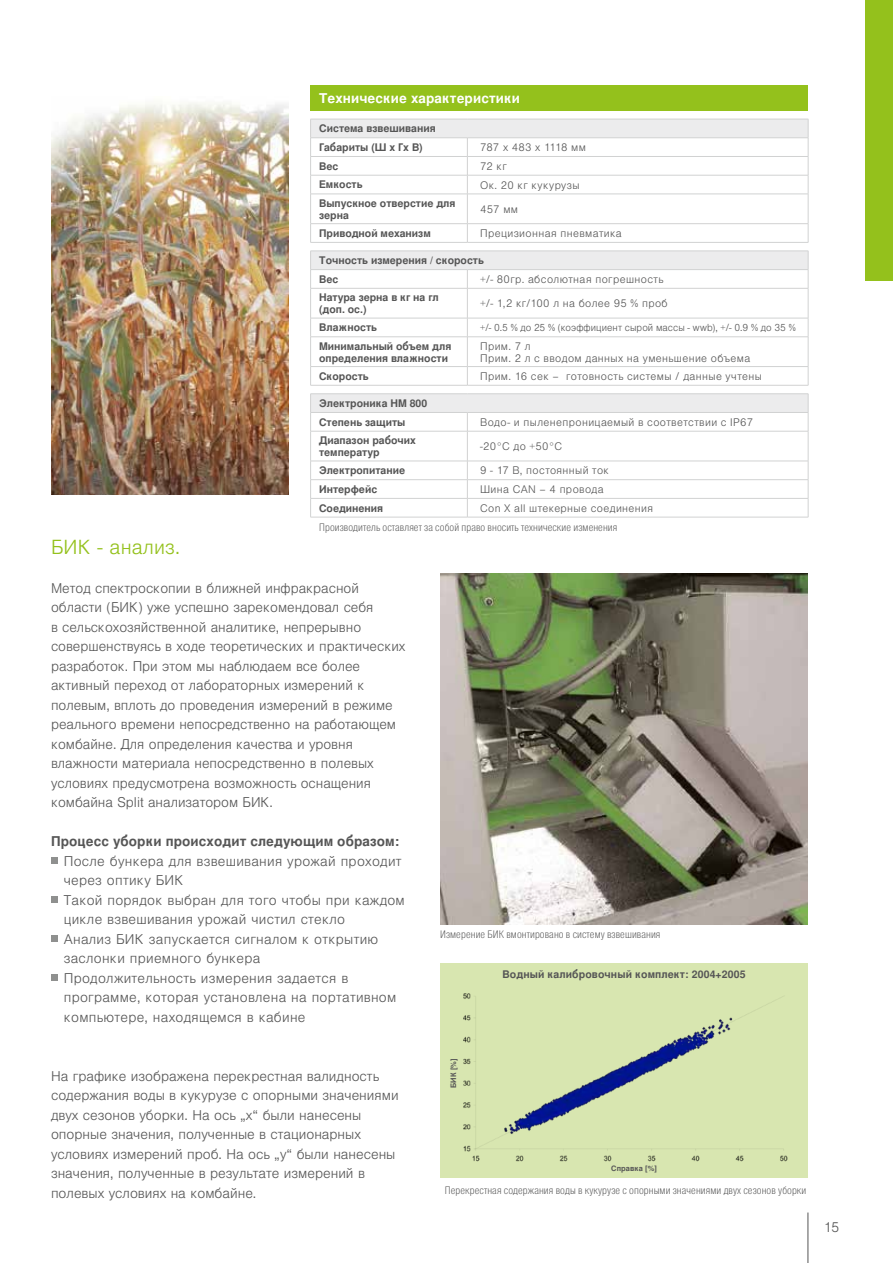
<style>
.page{position:relative;width:893px;height:1263px;background:#fff}
.page>*{position:absolute;margin:0;border:0;box-sizing:border-box;transform-origin:0 0}
.t1{font:300 19.5px "Nimbus San LOT";letter-spacing:.01em;color:#94c11c}
.t2{font:300 13.5px/19.5px "Nimbus San LOT";color:#565656}
.t3{font:300 13.5px/19.5px "Nimbus San LOT";letter-spacing:.02em;color:#565656}
.t4{font:700 13.5px "Nimbus San LOT";letter-spacing:.01em;color:#565656}
.t5{font:700 13.5px "Nimbus San LOT";letter-spacing:.01em;color:#fff}
.t6{font:700 10.5px/12px "Nimbus San LOT";color:#565656}
.t7{font:300 10.5px/12px "Nimbus San LOT";letter-spacing:.035em;color:#565656}
.t8{font:10.5px "Nimbus San LOT Lig Con";letter-spacing:.01em;color:#565656}
.t9{font:300 10.5px "Nimbus San LOT";letter-spacing:-.005em;color:#565656}
.t10{font:300 9.75px "Nimbus San LOT";letter-spacing:.01em;color:#565656}
.t11{font:700 7.5px "Nimbus San LOT";letter-spacing:.01em;color:#565656}
</style>
<div class="page">
<hr style="left:808px;top:1212px;width:1px;height:51px;background:#565656">
<img style="left:440px;top:573px;width:368px;height:351px">
<div style="left:51px;top:857px;width:6px;height:7px;background:#8f908f"></div>
<div style="left:51px;top:896px;width:6px;height:7px;background:#8f908f"></div>
<div style="left:51px;top:935px;width:6px;height:7px;background:#8f908f"></div>
<div style="left:51px;top:974px;width:6px;height:7px;background:#8f908f"></div>
<div style="left:866px;top:0;width:27px;height:280px;background:#94c11c"></div>
<div style="left:440px;top:963px;width:368px;height:215px;background:#d8e6b0"></div>
<img style="left:463px;top:993px;width:325px;height:169px">
<div style="left:311px;top:85px;width:497px;height:26px;background:#94c11c"></div>
<svg style="left:311px;top:120px;width:497px;height:292px"></svg>
<hr style="left:310px;top:156px;width:157px;height:1px;background:#d1d2d2">
<hr style="left:467px;top:156px;width:341px;height:1px;background:#d1d2d2">
<hr style="left:310px;top:175px;width:157px;height:1px;background:#d1d2d2">
<hr style="left:467px;top:175px;width:341px;height:1px;background:#d1d2d2">
<hr style="left:310px;top:194px;width:157px;height:1px;background:#d1d2d2">
<hr style="left:467px;top:194px;width:341px;height:1px;background:#d1d2d2">
<hr style="left:310px;top:223px;width:157px;height:1px;background:#d1d2d2">
<hr style="left:467px;top:223px;width:341px;height:1px;background:#d1d2d2">
<svg style="left:467px;top:139px;width:1px;height:103px"></svg>
<hr style="left:310px;top:242px;width:157px;height:1px;background:#d1d2d2">
<hr style="left:467px;top:242px;width:341px;height:1px;background:#d1d2d2">
<svg style="left:467px;top:270px;width:1px;height:18px"></svg>
<hr style="left:310px;top:288px;width:157px;height:1px;background:#d1d2d2">
<hr style="left:310px;top:288px;width:1px;height:30px;background:#d1d2d2">
<hr style="left:467px;top:288px;width:341px;height:1px;background:#d1d2d2">
<hr style="left:467px;top:288px;width:1px;height:30px;background:#d1d2d2">
<hr style="left:808px;top:288px;width:1px;height:30px;background:#d1d2d2">
<hr style="left:310px;top:318px;width:157px;height:1px;background:#d1d2d2">
<hr style="left:467px;top:318px;width:341px;height:1px;background:#d1d2d2">
<hr style="left:310px;top:337px;width:157px;height:1px;background:#d1d2d2">
<hr style="left:467px;top:337px;width:341px;height:1px;background:#d1d2d2">
<hr style="left:310px;top:366px;width:157px;height:1px;background:#d1d2d2">
<svg style="left:310px;top:319px;width:1px;height:66px"></svg>
<hr style="left:467px;top:366px;width:341px;height:1px;background:#d1d2d2">
<svg style="left:467px;top:319px;width:1px;height:66px"></svg>
<svg style="left:808px;top:318px;width:1px;height:67px"></svg>
<hr style="left:310px;top:385px;width:157px;height:1px;background:#d1d2d2">
<hr style="left:467px;top:385px;width:341px;height:1px;background:#d1d2d2">
<svg style="left:467px;top:413px;width:1px;height:18px"></svg>
<hr style="left:310px;top:431px;width:157px;height:1px;background:#d1d2d2">
<hr style="left:310px;top:431px;width:1px;height:30px;background:#d1d2d2">
<hr style="left:467px;top:431px;width:341px;height:1px;background:#d1d2d2">
<hr style="left:467px;top:431px;width:1px;height:30px;background:#d1d2d2">
<hr style="left:808px;top:431px;width:1px;height:30px;background:#d1d2d2">
<hr style="left:310px;top:461px;width:157px;height:1px;background:#d1d2d2">
<hr style="left:467px;top:461px;width:341px;height:1px;background:#d1d2d2">
<hr style="left:310px;top:479px;width:157px;height:1px;background:#d1d2d2">
<hr style="left:467px;top:479px;width:341px;height:1px;background:#d1d2d2">
<hr style="left:310px;top:498px;width:157px;height:1px;background:#d1d2d2">
<svg style="left:310px;top:462px;width:1px;height:55px"></svg>
<hr style="left:467px;top:498px;width:341px;height:1px;background:#d1d2d2">
<svg style="left:467px;top:462px;width:1px;height:55px"></svg>
<svg style="left:808px;top:461px;width:1px;height:56px"></svg>
<hr style="left:310px;top:517px;width:157px;height:1px;background:#d1d2d2">
<hr style="left:467px;top:517px;width:341px;height:1px;background:#d1d2d2">
<hr style="left:310px;top:119px;width:157px;height:1px;background:#d1d2d2">
<hr style="left:467px;top:119px;width:341px;height:1px;background:#d1d2d2">
<hr style="left:310px;top:138px;width:157px;height:1px;background:#d1d2d2">
<hr style="left:467px;top:138px;width:341px;height:1px;background:#d1d2d2">
<hr style="left:310px;top:251px;width:157px;height:1px;background:#d1d2d2">
<hr style="left:467px;top:251px;width:341px;height:1px;background:#d1d2d2">
<hr style="left:310px;top:269px;width:157px;height:1px;background:#d1d2d2">
<hr style="left:467px;top:269px;width:341px;height:1px;background:#d1d2d2">
<hr style="left:310px;top:393px;width:157px;height:1px;background:#d1d2d2">
<hr style="left:467px;top:393px;width:341px;height:1px;background:#d1d2d2">
<hr style="left:310px;top:412px;width:157px;height:1px;background:#d1d2d2">
<hr style="left:467px;top:412px;width:341px;height:1px;background:#d1d2d2">
<svg style="left:310px;top:120px;width:1px;height:122px"></svg>
<svg style="left:808px;top:119px;width:1px;height:123px"></svg>
<svg style="left:310px;top:252px;width:1px;height:36px"></svg>
<svg style="left:808px;top:251px;width:1px;height:37px"></svg>
<svg style="left:310px;top:394px;width:1px;height:37px"></svg>
<svg style="left:808px;top:394px;width:1px;height:37px"></svg>
<img style="left:52px;top:103px;width:236px;height:392px">
<p class="t5" style="left:319px;top:90px;width:202px">Технические характеристики</p>
<p class="t6" style="left:319px;top:120px;width:118px;line-height:18.8px">Система взвешивания<br>Габариты (Ш x Гx В)</p>
<p class="t9" style="left:480px;top:141px;width:107px">787 x 483 x 1118 мм</p>
<p class="t6" style="left:319px;top:160px;width:21px">Вес</p>
<p class="t7" style="left:480px;top:160px;width:28px">72 кг</p>
<p class="t6" style="left:319px;top:179px;width:45px">Емкость</p>
<p class="t7" style="left:480px;top:179px;width:101px">о к. 20 кг кукурузы</p>
<p class="t6" style="left:319px;top:197px;width:138px">Выпускное отверстие для зерна</p>
<p class="t7" style="left:480px;top:203px;width:39px">457 мм</p>
<p class="t6" style="left:319px;top:228px;width:113px">Приводной механизм</p>
<p class="t7" style="left:480px;top:228px;width:143px">Прецизионная пневматика</p>
<p class="t6" style="left:319px;top:252px;width:166px;line-height:18.8px">Точность измерения / скорость<br>Вес</p>
<p class="t7" style="left:480px;top:274px;width:185px">+/- 80гр. абсолютная погрешность</p>
<p class="t6" style="left:319px;top:292px;width:121px">Натура зерна в кг на гл (доп. ос.)</p>
<p class="t7" style="left:480px;top:298px;width:189px">+/- 1,2 кг/100 л на более 95 % проб</p>
<p class="t6" style="left:319px;top:322px;width:60px">Влажность</p>
<p class="t10" style="left:480px;top:322px;width:317px">+/- 0.5 % до 25 % (коэффициент сырой массы - wwb), +/- 0.9 % до 35 %</p>
<p class="t6" style="left:319px;top:340px;width:134px">Минимальный объем для определения влажности</p>
<p class="t7" style="left:480px;top:340px;width:272px">Прим. 7 л<br>Прим. 2 л с вводом данных на уменьшение объема</p>
<p class="t6" style="left:319px;top:371px;width:51px">Скорость</p>
<p class="t7" style="left:480px;top:370px;width:283px">Прим. 16 сек – готовность системы / данные учтены</p>
<p class="t6" style="left:319px;top:394px;width:110px;line-height:18.8px">Электроника HM 800<br>Степень защиты</p>
<p class="t7" style="left:480px;top:416px;width:274px">Водо- и пыленепроницаемый в соответствии с IP67</p>
<p class="t6" style="left:319px;top:435px;width:98px">Диапазон рабочих температур</p>
<p class="t7" style="left:480px;top:441px;width:84px">-20°C до +50°C</p>
<p class="t6" style="left:319px;top:465px;width:88px">Электропитание</p>
<p class="t7" style="left:480px;top:465px;width:130px">9 - 17 В, постоянный ток</p>
<p class="t6" style="left:319px;top:484px;width:60px">Интерфейс</p>
<p class="t7" style="left:480px;top:484px;width:125px">Шина CAN – 4 провода</p>
<p class="t6" style="left:319px;top:502px;width:66px">Соединения</p>
<p class="t7" style="left:480px;top:502px;width:174px">Con X all штекерные соединения</p>
<p class="t8" style="left:319px;top:521px;width:300px">Производитель оставляет за собой право вносить технические изменения</p>
<h1 class="t1" style="left:51px;top:535px;width:131px">БИК - анализ.</h1>
<p class="t2" style="left:51px;top:578px;width:356px">Метод спектроскопии в ближней инфракрасной области (БИК) уже успешно зарекомендовал себя<br>в сельскохозяйственной аналитике, непрерывно совершенствуясь в ходе теоретических и практических разработок. При этом мы наблюдаем все более активный переход от лабораторных измерений к полевым, вплоть до проведения измерений в режиме реального времени непосредственно на работающем комбайне. Для определения качества и уровня влажности материала непосредственно в полевых условиях предусмотрена возможность оснащения комбайна Split анализатором БИК.</p>
<p class="t4" style="left:51px;top:833px;width:350px">Процесс уборки происходит следующим образом:</p>
<p class="t3" style="left:64px;top:851px;width:343px">п осле бункера для взвешивания урожай проходит через оптику БИК<br>такой порядок выбран для того чтобы при каждом цикле взвешивания урожай чистил стекло<br>анализ БИК запускается сигналом к открытию заслонки приемного бункера<br>п родолжительность измерения задается в программе, которая установлена на портативном компьютере, находящемся в кабине</p>
<p class="t2" style="left:51px;top:1066px;width:349px">На графике изображена перекрестная валидность содержания воды в кукурузе с опорными значениями двух сезонов уборки. На ось „x“ были нанесены опорные значения, полученные в стационарных условиях измерений проб. На ось „y“ были нанесены значения, полученные в результате измерений в полевых условиях на комбайне.</p>
<p class="t8" style="left:440px;top:928px;width:222px">Измерение БИК вмонтировано в систему взвешивания</p>
<p class="t6" style="left:502px;top:969px;width:245px">Водный калибровочный комплект: 2004+2005</p>
<p class="t11" style="left:449px;top:1088px;width:31px;rotate:-90deg">БИК [%]</p>
<p class="t11" style="left:611px;top:1164px;width:47px">Справка [%]</p>
<p class="t8" style="left:445px;top:1184px;width:363px">Перекрестная содержания воды в кукурузе с опорными значениями двух сезонов уборки</p>
<p class="t2" style="left:824px;top:1218px;width:17px">15</p>
</div>
